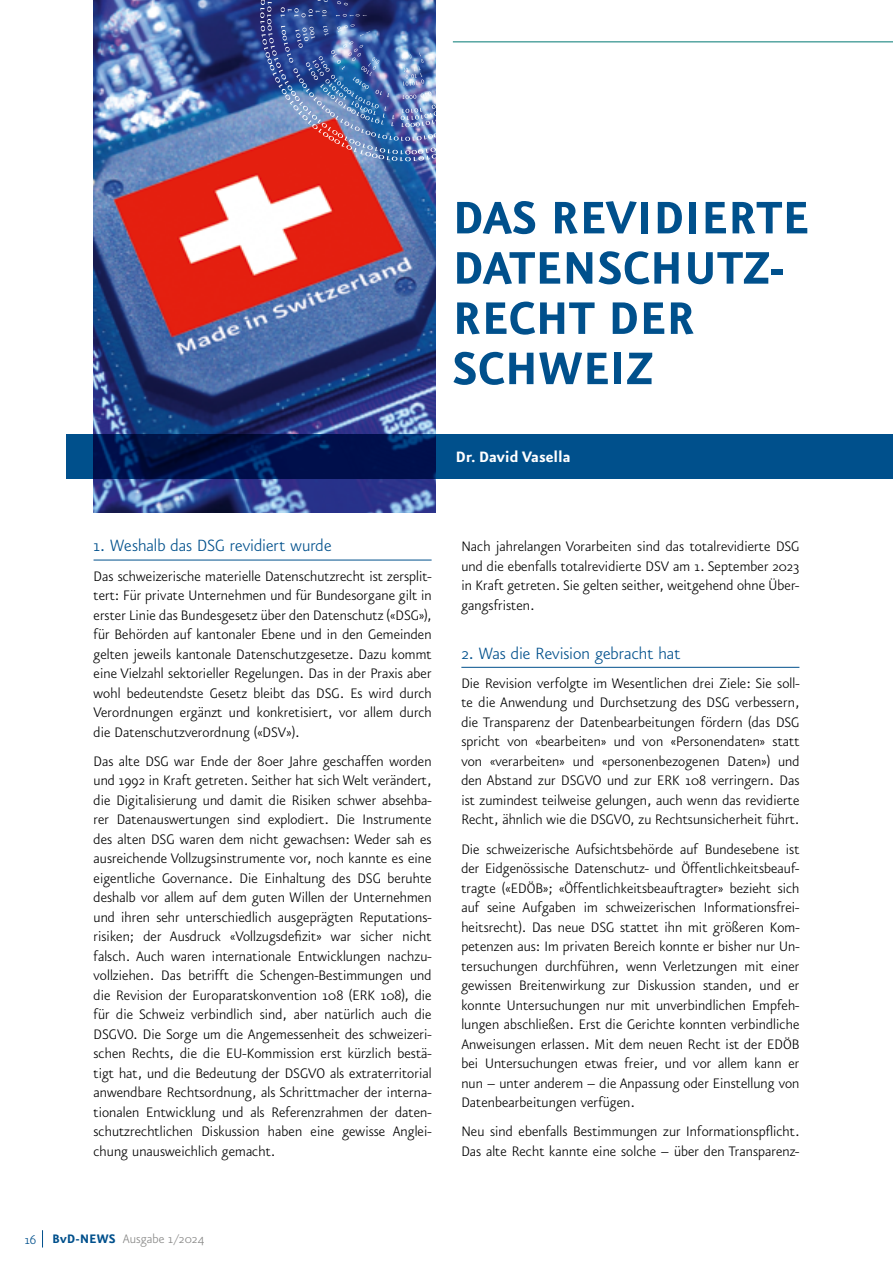
<style>
.page{position:relative;width:893px;height:1263px;background:#fff}
.page>*{position:absolute;margin:0;border:0;box-sizing:border-box;transform-origin:0 0}
.t1{font:700 54.6px/50.2px "Eureka Sans";color:#00508c}
.t2{font:300 19.5px "Eureka Sans Pro";color:#00508c}
.t3{font:700 18px "Eureka Sans";color:#fff}
.t4{font:300 16.5px/19.5px "Eureka Sans Pro";letter-spacing:.005em;color:#000;text-align:justify}
.t5{font:300 14.7px "Eureka Sans";letter-spacing:.005em;color:#878786}
.s1{font-size:15px;color:#00508c}
.s2{font-weight:700;color:#00508c}
</style>
<div class="page">
<svg style="left:42px;top:1230px;width:1px;height:17px"></svg>
<img style="left:94px;top:0;width:342px;height:512px">
<hr style="left:94px;top:560px;width:338px;height:1px;background:#00508c">
<hr style="left:461px;top:667px;width:338px;height:1px;background:#00508c">
<img style="left:260px;top:0;width:176px;height:161px">
<svg style="left:66px;top:434px;width:827px;height:45px;background:#003772"></svg>
<hr style="left:453px;top:42px;width:440px;height:1px;background:#007972">
<h1 class="t1" style="left:452px;top:194px;width:358px">DAS REVIDIERTE<br>DATENSCHUTZ-<br>RECHT DER<br>SCHWEIZ</h1>
<p class="t3" style="left:455px;top:447px;width:117px">Dr. David Vasella</p>
<p class="t2" style="left:94px;top:536px;width:240px">1. Weshalb das DSG revidiert wurde</p>
<p class="t4" style="left:94px;top:566px;width:340px">Das schweizerische materielle Datenschutzrecht ist zersplit&shy;tert: Für private Unternehmen und für Bundesorgane gilt in erster Linie das Bundesgesetz über den Datenschutz («DSG»), für Behörden auf kantonaler Ebene und in den Gemeinden gelten jeweils kantonale Datenschutzgesetze. Dazu kommt eine Vielzahl sektorieller Regelungen. Das in der Praxis aber wohl bedeutendste Gesetz bleibt das DSG. Es wird durch Verordnungen ergänzt und konkretisiert, vor allem durch die Datenschutzverordnung («DSV»).</p>
<p class="t4" style="left:94px;top:752px;width:340px">Das alte DSG war Ende der 80er Jahre geschaffen worden und 1992 in Kraft getreten. Seither hat sich Welt verändert, die Digitalisierung und damit die Risiken schwer absehba&shy;rer Datenauswertungen sind explodiert. Die Instrumente des alten DSG waren dem nicht gewachsen: Weder sah es ausreichende Vollzugsinstrumente vor, noch kannte es eine eigentliche Governance. Die Einhaltung des DSG beruhte deshalb vor allem auf dem guten Willen der Unternehmen und ihren sehr unterschiedlich ausgeprägten Reputations&shy;risiken; der Ausdruck «Vollzugsdefizit» war sicher nicht falsch. Auch waren internationale Entwicklungen nachzu&shy;vollziehen. Das betrifft die Schengen-Bestimmungen und die Revision der Europaratskonvention 108 (ERK 108), die für die Schweiz verbindlich sind, aber natürlich auch die DSGVO. Die Sorge um die Angemessenheit des schweizeri&shy;schen Rechts, die die EU-Kommission erst kürzlich bestä&shy;tigt hat, und die Bedeutung der DSGVO als extraterritorial anwendbare Rechtsordnung, als Schrittmacher der interna&shy;tionalen Entwicklung und als Referenzrahmen der daten&shy;schutzrechtlichen Diskussion haben eine gewisse Anglei&shy;chung unausweichlich gemacht.</p>
<p class="t5" style="left:25px;top:1232px;width:181px"><span class="s1">16</span> <span class="s2">BvD-NEWS</span> Ausgabe 1/2024</p>
<p class="t4" style="left:461px;top:537px;width:340px">Nach jahrelangen Vorarbeiten sind das totalrevidierte DSG und die ebenfalls totalrevidierte DSV am 1. September 2023 in Kraft getreten. Sie gelten seither, weitgehend ohne Über&shy;gangsfristen.</p>
<p class="t2" style="left:461px;top:643px;width:221px">2. Was die Revision gebracht hat</p>
<p class="t4" style="left:461px;top:674px;width:340px">Die Revision verfolgte im Wesentlichen drei Ziele: Sie soll&shy;te die Anwendung und Durchsetzung des DSG verbessern, die Transparenz der Datenbearbeitungen fördern (das DSG spricht von «bearbeiten» und von «Personendaten» statt von «verarbeiten» und «personenbezogenen Daten») und den Abstand zur DSGVO und zur ERK 108 verringern. Das ist zumindest teilweise gelungen, auch wenn das revidierte Recht, ähnlich wie die DSGVO, zu Rechtsunsicherheit führt.</p>
<p class="t4" style="left:461px;top:839px;width:340px">Die schweizerische Aufsichtsbehörde auf Bundesebene ist der Eidgenössische Datenschutz- und Öffentlichkeitsbeauf&shy;tragte («EDÖB»; «Öffentlichkeitsbeauftragter» bezieht sich auf seine Aufgaben im schweizerischen Informationsfrei&shy;heitsrecht). Das neue DSG stattet ihn mit größeren Kom&shy;petenzen aus: Im privaten Bereich konnte er bisher nur Un&shy;tersuchungen durchführen, wenn Verletzungen mit einer gewissen Breitenwirkung zur Diskussion standen, und er konnte Untersuchungen nur mit unverbindlichen Empfeh&shy;lungen abschließen. Erst die Gerichte konnten verbindliche Anweisungen erlassen. Mit dem neuen Recht ist der EDÖB bei Untersuchungen etwas freier, und vor allem kann er nun – unter anderem – die Anpassung oder Einstellung von Datenbearbeitungen verfügen.</p>
<p class="t4" style="left:461px;top:1122px;width:340px">Neu sind ebenfalls Bestimmungen zur Informationspflicht.<br>Das alte Recht kannte eine solche – über den Transparenz-</p>
</div>
